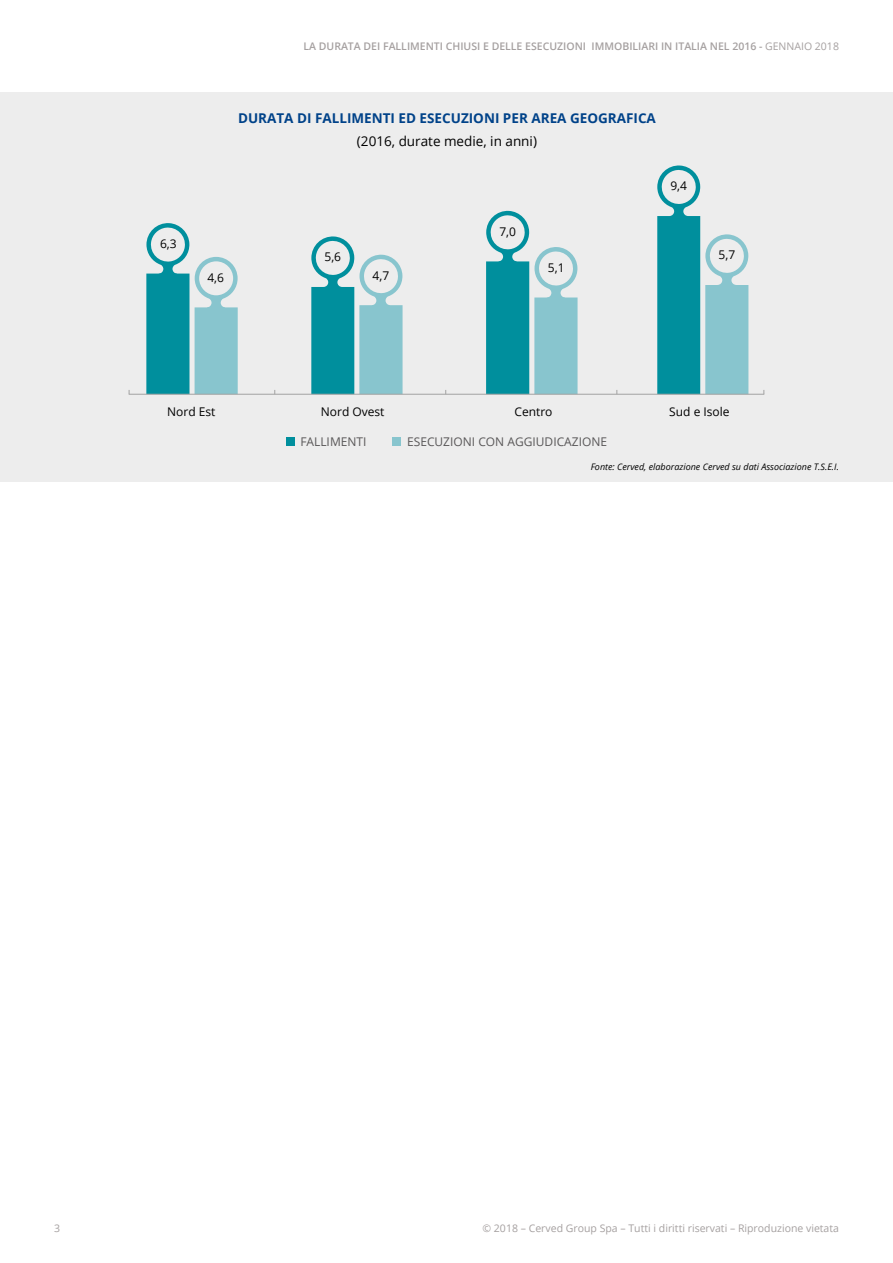
<style>
.page{position:relative;width:893px;height:1263px;background:#fff}
.page>*{position:absolute;margin:0;border:0;box-sizing:border-box;transform-origin:0 0}
.t1{font:700 13.5px "Open Sans";color:#004289}
.t2{font:13.5px "Open Sans";color:#000}
.t3{font:12px "Open Sans";color:#000}
.t4{font:12px "Open Sans";color:#595758}
.t5{font:600 10.5px "Open Sans";color:#a5a0a0}
.t6{font:10.5px "Open Sans";color:#a5a0a0}
.t7{font:italic 9px "Open Sans";color:#000}
.s1{font-weight:400}
</style>
<div class="page">
<div style="left:0;top:92px;width:893px;height:390px;background:#ededed"></div>
<svg style="left:657px;top:165px;width:43px;height:51px"></svg>
<svg style="left:494px;top:210px;width:28px;height:6px"></svg>
<svg style="left:705px;top:234px;width:44px;height:58px"></svg>
<svg style="left:146px;top:216px;width:554px;height:178px"></svg>
<svg style="left:195px;top:285px;width:553px;height:109px"></svg>
<hr style="left:129px;top:394px;width:635px;height:1px;background:#a2a2a2">
<div style="left:286px;top:437px;width:9px;height:9px;background:#008f9d"></div>
<div style="left:392px;top:437px;width:8px;height:9px;background:#88c5ce"></div>
<p class="t5" style="left:303px;top:39px;width:537px">LA DURATA DEI FALLIMENTI CHIUSI E DELLE ESECUZIONI IMMOBILIARI IN ITALIA NEL 2016 - <span class="s1">GENNAIO 2018</span></p>
<p class="t3" style="left:160px;top:235px;width:18px">6,3</p>
<p class="t1" style="left:238px;top:109px;width:419px">DURATA DI FALLIMENTI ED ESECUZIONI PER AREA GEOGRAFICA</p>
<p class="t2" style="left:357px;top:131px;width:182px">(2016, durate medie, in anni)</p>
<p class="t3" style="left:324px;top:249px;width:18px">5,6</p>
<p class="t3" style="left:207px;top:269px;width:18px">4,6</p>
<p class="t3" style="left:373px;top:267px;width:18px">4,7</p>
<p class="t3" style="left:499px;top:224px;width:18px">7,0</p>
<p class="t3" style="left:548px;top:259px;width:18px">5,1</p>
<p class="t3" style="left:670px;top:178px;width:18px">9,4</p>
<p class="t3" style="left:718px;top:246px;width:18px">5,7</p>
<p class="t3" style="left:167px;top:404px;width:50px">Nord Est</p>
<p class="t3" style="left:321px;top:404px;width:65px">Nord Ovest</p>
<p class="t3" style="left:514px;top:404px;width:40px">Centro</p>
<p class="t3" style="left:669px;top:404px;width:62px">Sud e Isole</p>
<p class="t4" style="left:300px;top:433px;width:68px">FALLIMENTI</p>
<p class="t4" style="left:407px;top:433px;width:202px">ESECUZIONI CON AGGIUDICAZIONE</p>
<p class="t7" style="left:591px;top:461px;width:250px">Fonte: Cerved, elaborazione Cerved su dati Associazione T.S.E.I.</p>
<p class="t6" style="left:54px;top:1221px;width:8px">3</p>
<p class="t6" style="left:482px;top:1221px;width:358px">© 2018 – Cerved Group Spa – Tutti i diritti riservati – Riproduzione vietata</p>
</div>
